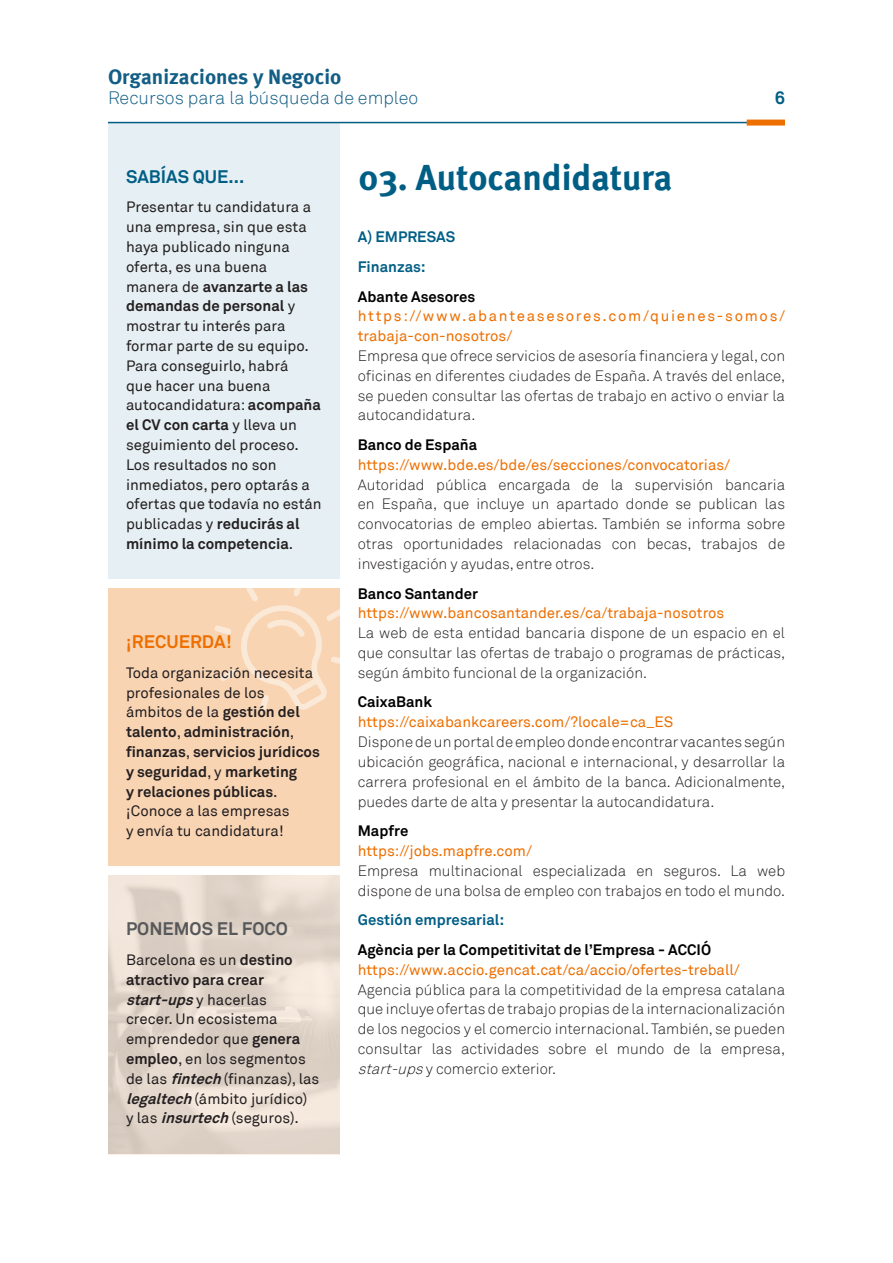
<style>
.page{position:relative;width:893px;height:1263px;background:#fff}
.page>*{position:absolute;margin:0;border:0;box-sizing:border-box;transform-origin:0 0}
.Títols_seccions{font:36px "Meta Bold Turk";color:#005e85}
.t1{font:700 21px "Meta";color:#135e85}
.t2{font:300 18px "Akkurat";color:#135e85}
.Titolets_Columna{font:700 18px "Akkurat";color:#005e85}
.Titolets_Columna-2{font:700 18px "Akkurat";color:#57585a}
.Titolets_Columna-3{font:700 18px "Akkurat";color:#ed6f00}
.Cos_justificat{font:300 15px/19.8px "Akkurat";color:#231f20;text-align:justify}
.Cos_Esquerra{font:15px/19.8px "Akkurat";color:#231f20}
.Cos_justificat-2{font:15px "Akkurat";color:#ed6f00}
.Nom_recursos{font:700 15px "Akkurat";color:#000}
.Cos_justificat-3{font:15px/19.8px "Akkurat";letter-spacing:.115em;color:#ed6f00}
.Cos_Esquerra-2{font:700 15px/19.8px "Akkurat";color:#231f20}
.Nom_recursos-2{font:700 15px "Akkurat";color:#005e85}
.Subtítol{font:700 15px "Akkurat";color:#005e85}
.s1{font-weight:700}
.s2{font-weight:400}
.s3{font-weight:700;font-style:italic}
.s4{font-style:italic}
</style>
<div class="page">
<hr style="left:108px;top:122px;width:677px;height:1px;background:#005e85">
<div style="left:747px;top:120px;width:38px;height:6px;background:#ed6f00"></div>
<div style="left:108px;top:589px;width:232px;height:277px;background:#f9d4b3"></div>
<svg style="left:214px;top:588px;width:126px;height:124px"></svg>
<div style="left:108px;top:122px;width:232px;height:457px;background:#e6eff3"></div>
<svg style="left:108px;top:876px;width:232px;height:279px;background:#e2d6cb"></svg>
<h2 class="t1" style="left:108px;top:64px;width:235px">Organizaciones y Negocio</h2>
<p class="t2" style="left:108px;top:87px;width:312px">Recursos para la búsqueda de empleo</p>
<p class="Titolets_Columna" style="left:775px;top:86px;width:12px">6</p>
<p class="Titolets_Columna" style="left:126px;top:165px;width:120px">SABÍAS QUE...</p>
<p class="Cos_Esquerra" style="left:126px;top:197px;width:187px">Presentar tu candidatura a una empresa, sin que esta haya publicado ninguna oferta, es una buena manera de <span class="s1">avanzarte a las demandas de personal</span> y mostrar tu interés para formar parte de su equipo.</p>
<p class="Cos_Esquerra" style="left:126px;top:356px;width:196px">Para conseguirlo, habrá<br>que hacer una buena autocandidatura: <span class="s1">acompaña el CV con carta</span> y lleva un seguimiento del proceso.</p>
<p class="Cos_Esquerra" style="left:126px;top:455px;width:197px">Los resultados no son inmediatos, pero optarás a ofertas que todavía no están publicadas y <span class="s1">reducirás al mínimo la competencia</span>.</p>
<p class="Titolets_Columna-3" style="left:126px;top:630px;width:107px">¡RECUERDA!</p>
<p class="Cos_Esquerra" style="left:126px;top:663px;width:195px">Toda organización necesita profesionales de los ámbitos de la <span class="s1">gestión del talento</span>, <span class="s1">administración</span>, <span class="s1">finanzas</span>, <span class="s1">servicios jurídicos y seguridad</span>, y <span class="s1">marketing<br>y relaciones públicas</span>. ¡Conoce a las empresas<br>y envía tu candidatura!</p>
<p class="Titolets_Columna-2" style="left:126px;top:917px;width:163px">PONEMOS EL FOCO</p>
<p class="Cos_Esquerra-2" style="left:126px;top:950px;width:168px"><span class="s2">Barcelona es un</span> destino atractivo para crear</p>
<p class="Cos_Esquerra" style="left:126px;top:989px;width:195px"><span class="s3">start-ups</span>y h a c e r l a s<br>crecer. Un ecosistema emprendedor que <span class="s1">genera empleo</span>, en los segmentos de las <span class="s3">fintech</span>(finanzas), las <span class="s3">legaltech</span>(ámbito jurídico)<br>y las <span class="s3">insurtech</span>(seguros).</p>
<p class="Títols_seccions" style="left:358px;top:156px;width:315px">03. Autocandidatura</p>
<p class="Subtítol" style="left:358px;top:227px;width:99px">A) EMPRESAS</p>
<p class="Nom_recursos-2" style="left:358px;top:257px;width:69px">Finanzas:</p>
<p class="Nom_recursos" style="left:358px;top:287px;width:119px">Abante Asesores</p>
<p class="Cos_justificat-3" style="left:358px;top:306px;width:429px">https://www.abanteasesores.com/quienes-somos/ trabaja-con-nosotros/</p>
<p class="Cos_justificat" style="left:358px;top:346px;width:429px">Empresa que ofrece servicios de asesoría financiera y legal, con oficinas en diferentes ciudades de España. A través del enlace, se pueden consultar las ofertas de trabajo en activo o enviar la autocandidatura.</p>
<p class="Nom_recursos" style="left:358px;top:435px;width:121px">Banco de España</p>
<p class="Cos_justificat-2" style="left:358px;top:455px;width:374px">https://www.bde.es/bde/es/secciones/convocatorias/</p>
<p class="Cos_justificat" style="left:358px;top:475px;width:429px">Autoridad pública encargada de la supervisión bancaria en España, que incluye un apartado donde se publican las convocatorias de empleo abiertas. También se informa sobre otras oportunidades relacionadas con becas, trabajos de investigación y ayudas, entre otros.</p>
<p class="Nom_recursos" style="left:358px;top:584px;width:122px">Banco Santander</p>
<p class="Cos_justificat-2" style="left:358px;top:604px;width:368px">https://www.bancosantander.es/ca/trabaja-nosotros</p>
<p class="Cos_justificat" style="left:358px;top:623px;width:429px">La web de esta entidad bancaria dispone de un espacio en el que consultar las ofertas de trabajo o programas de prácticas, según ámbito funcional de la organización.</p>
<p class="Nom_recursos" style="left:358px;top:693px;width:76px">CaixaBank</p>
<p class="Cos_justificat-2" style="left:358px;top:712px;width:317px">https://caixabankcareers.com/?locale=ca_ES</p>
<p class="Cos_justificat" style="left:358px;top:732px;width:429px">Dispone de un portal de empleo donde encontrar vacantes según ubicación geográfica, nacional e internacional, y desarrollar la carrera profesional en el ámbito de la banca. Adicionalmente, puedes darte de alta y presentar la autocandidatura.</p>
<p class="Nom_recursos" style="left:358px;top:821px;width:52px">Mapfre</p>
<p class="Cos_justificat-2" style="left:358px;top:841px;width:176px">https://jobs.mapfre.com/</p>
<p class="Cos_justificat" style="left:358px;top:861px;width:429px">Empresa multinacional especializada en seguros. La web dispone de una bolsa de empleo con trabajos en todo el mundo.</p>
<p class="Nom_recursos-2" style="left:358px;top:910px;width:148px">Gestión empresarial:</p>
<p class="Nom_recursos" style="left:358px;top:940px;width:355px">Agència per la Competitivitat de l’Empresa - ACCIÓ</p>
<p class="Cos_justificat-2" style="left:358px;top:960px;width:383px">https://www.accio.gencat.cat/ca/accio/ofertes-treball/</p>
<p class="Cos_justificat" style="left:358px;top:980px;width:429px">Agencia pública para la competitividad de la empresa catalana que incluye ofertas de trabajo propias de la internacionalización de los negocios y el comercio internacional. También, se pueden consultar las actividades sobre el mundo de la empresa, <span class="s4">start-ups</span>y comercio exterior.</p>
</div>
